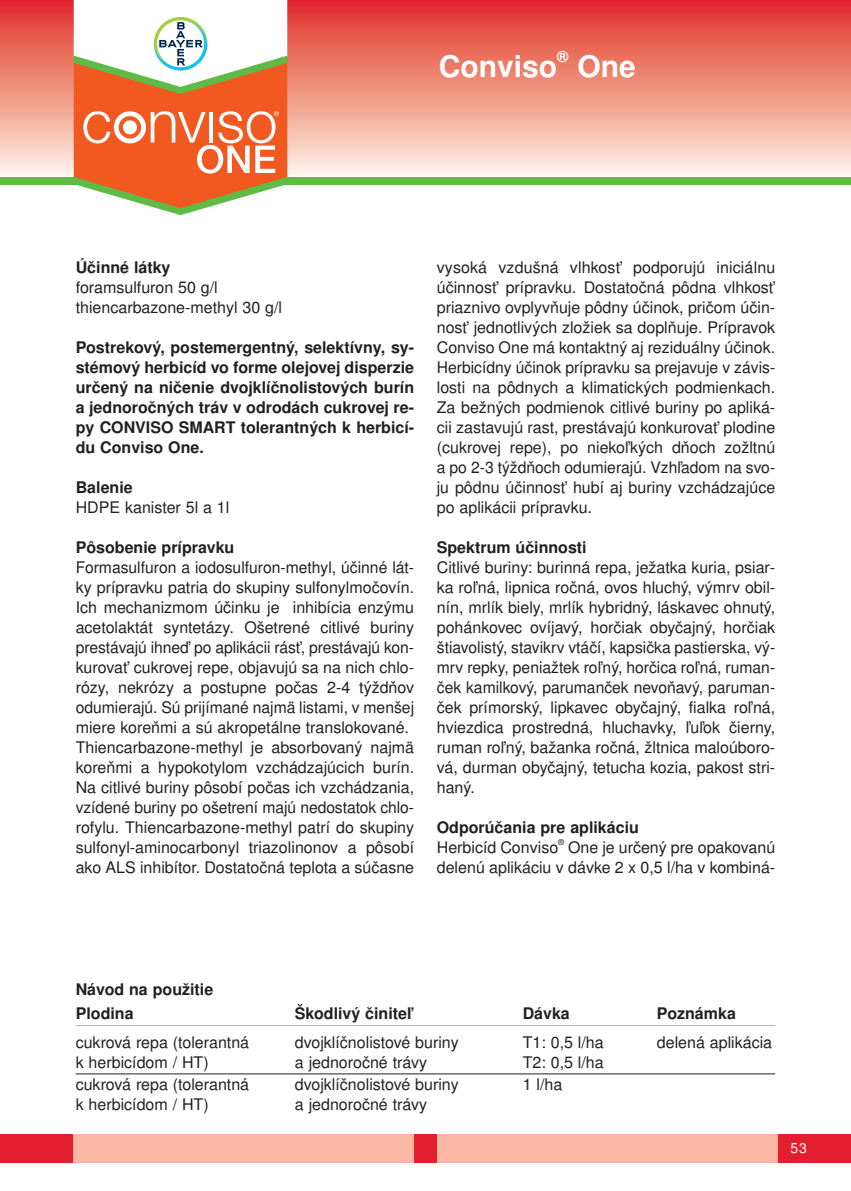
<style>
.page{position:relative;width:851px;height:1191px;background:#fff}
.page>*{position:absolute;margin:0;border:0;box-sizing:border-box;transform-origin:0 0}
.t1{font:700 30px "Nimbus Sans LCE";color:#fff}
.t2{font:16px/20px "Nimbus Sans LCE";color:#231f20}
.t3{font:700 16px/20px "Nimbus Sans LCE";color:#231f20;text-align:justify}
.t4{font:700 15px "Nimbus Sans LCE";color:#fff}
.t5{font:14px "Nimbus Sans LCE";color:#fff}
.t6{font:8px "Nimbus Sans LCE";color:#231f20}
</style>
<div class="page">
<div style="left:0;top:1134px;width:850px;height:28px;background:#e21e2f"></div>
<div style="left:74px;top:1134px;width:340px;height:28px;background:#fab8a4"></div>
<div style="left:437px;top:1134px;width:340px;height:28px;background:#fab8a4"></div>
<div style="left:0;top:0;width:850px;height:179px;background:linear-gradient(to bottom,#e12e24,#fef8e7)"></div>
<div style="left:0;top:177px;width:850px;height:7px;background:#60bb46"></div>
<svg style="left:74px;top:0;width:213px;height:215px"></svg>
<svg style="left:0;top:0;width:1px;height:21px"></svg>
<hr style="left:76px;top:1025px;width:699px;height:1px;background:#b2b3b7">
<hr style="left:76px;top:1073px;width:699px;height:1px;background:#231f20">
<h1 class="t1" style="left:439px;top:49px;width:120px">Conviso</h1>
<p class="t4" style="left:557px;top:48px;width:13px">®</p>
<h1 class="t1" style="left:577px;top:49px;width:60px">One</h1>
<p class="t3" style="left:76px;top:257px;width:96px">Účinné látky</p>
<p class="t2" style="left:76px;top:277px;width:208px">foramsulfuron 50 g/l thiencarbazone-methyl 30 g/l</p>
<p class="t3" style="left:76px;top:337px;width:340px">Postrekový, postemergentný, selektívny, sy&shy;stémový herbicíd vo forme olejovej disperzie určený na ničenie dvojklíčnolistových burín a jednoročných tráv v odrodách cukrovej re&shy;py CONVISO SMART tolerantných k herbicí&shy;du Conviso One.</p>
<p class="t3" style="left:76px;top:477px;width:58px">Balenie</p>
<p class="t2" style="left:76px;top:497px;width:155px">HDPE kanister 5l a 1l</p>
<p class="t3" style="left:76px;top:537px;width:160px">Pôsobenie prípravku</p>
<p class="t2" style="left:76px;top:557px;width:340px">Formasulfuron a iodosulfuron-methyl, účinné lát&shy;ky prípravku patria do skupiny sulfonylmočovín.<br>Ich mechanizmom účinku je inhibícia enzýmu acetolaktát syntetázy. Ošetrené citlivé buriny prestávajú ihneď po aplikácii rásť, prestávajú kon&shy;kurovať cukrovej repe, objavujú sa na nich chlo&shy;rózy, nekrózy a postupne počas 2-4 týždňov odumierajú. Sú prijímané najmä listami, v menšej miere koreňmi a sú akropetálne translokované.<br>Thiencarbazone-methyl je absorbovaný najmä koreňmi a hypokotylom vzchádzajúcich burín.<br>Na citlivé buriny pôsobí počas ich vzchádzania, vzídené buriny po ošetrení majú nedostatok chlo&shy;rofylu. Thiencarbazone-methyl patrí do skupiny sulfonyl-aminocarbonyl triazolinonov a pôsobí ako ALS inhibítor. Dostatočná teplota a súčasne</p>
<p class="t2" style="left:437px;top:257px;width:340px;text-align:justify">vysoká vzdušná vlhkosť podporujú iniciálnu účinnosť prípravku. Dostatočná pôdna vlhkosť priaznivo ovplyvňuje pôdny účinok, pričom účin&shy;nosť jednotlivých zložiek sa doplňuje. Prípravok Conviso One má kontaktný aj reziduálny účinok.<br>Herbicídny účinok prípravku sa prejavuje v závis&shy;losti na pôdnych a klimatických podmienkach.<br>Za bežných podmienok citlivé buriny po apliká&shy;cii zastavujú rast, prestávajú konkurovať plodine (cukrovej repe), po niekoľkých dňoch zožltnú a po 2-3 týždňoch odumierajú. Vzhľadom na svo&shy;ju pôdnu účinnosť hubí aj buriny vzchádzajúce po aplikácii prípravku.</p>
<p class="t3" style="left:437px;top:537px;width:151px">Spektrum účinnosti</p>
<p class="t2" style="left:437px;top:557px;width:340px;text-align:justify">Citlivé buriny: burinná repa, ježatka kuria, psiar&shy;ka roľná, lipnica ročná, ovos hluchý, výmrv obil&shy;nín, mrlík biely, mrlík hybridný, láskavec ohnutý, pohánkovec ovíjavý, horčiak obyčajný, horčiak štiavolistý, stavikrv vtáčí, kapsička pastierska, vý&shy;mrv repky, peniažtek roľný, horčica roľná, ruman&shy;ček kamilkový, parumanček nevoňavý, paruman&shy;ček prímorský, lipkavec obyčajný, fialka roľná, hviezdica prostredná, hluchavky, ľuľok čierny, ruman roľný, bažanka ročná, žltnica maloúboro&shy;vá, durman obyčajný, tetucha kozia, pakost stri&shy;haný.</p>
<p class="t3" style="left:437px;top:817px;width:203px">Odporúčania pre aplikáciu</p>
<p class="t2" style="left:437px;top:837px;width:123px">Herbicíd Conviso</p>
<p class="t6" style="left:558px;top:837px;width:7px">®</p>
<p class="t2" style="left:437px;top:837px;width:340px;text-align:right">One je určený pre opakovanú<br>delenú aplikáciu v dávke 2 x 0,5 l/ha v kombiná-</p>
<p class="t3" style="left:76px;top:977px;width:139px;line-height:24px">Návod na použitie<br>Plodina</p>
<p class="t3" style="left:295px;top:1003px;width:120px">Škodlivý činiteľ</p>
<p class="t3" style="left:522px;top:1003px;width:49px">Dávka</p>
<p class="t3" style="left:657px;top:1003px;width:80px">Poznámka</p>
<p class="t2" style="left:76px;top:1032px;width:175px">cukrová repa (tolerantná</p>
<p class="t2" style="left:295px;top:1032px;width:165px">dvojklíčnolistové buriny</p>
<p class="t2" style="left:522px;top:1032px;width:82px">T1: 0,5 l/ha</p>
<p class="t2" style="left:657px;top:1032px;width:117px">delená aplikácia</p>
<p class="t2" style="left:76px;top:1052px;width:134px">k herbicídom / HT)</p>
<p class="t2" style="left:295px;top:1052px;width:134px">a jednoročné trávy</p>
<p class="t2" style="left:522px;top:1052px;width:82px">T2: 0,5 l/ha</p>
<p class="t2" style="left:76px;top:1074px;width:175px">cukrová repa (tolerantná</p>
<p class="t2" style="left:295px;top:1074px;width:165px">dvojklíčnolistové buriny</p>
<p class="t2" style="left:522px;top:1074px;width:41px">1 l/ha</p>
<p class="t2" style="left:76px;top:1094px;width:134px">k herbicídom / HT)</p>
<p class="t2" style="left:295px;top:1094px;width:134px">a jednoročné trávy</p>
<p class="t5" style="left:790px;top:1140px;width:18px">53</p>
</div>
